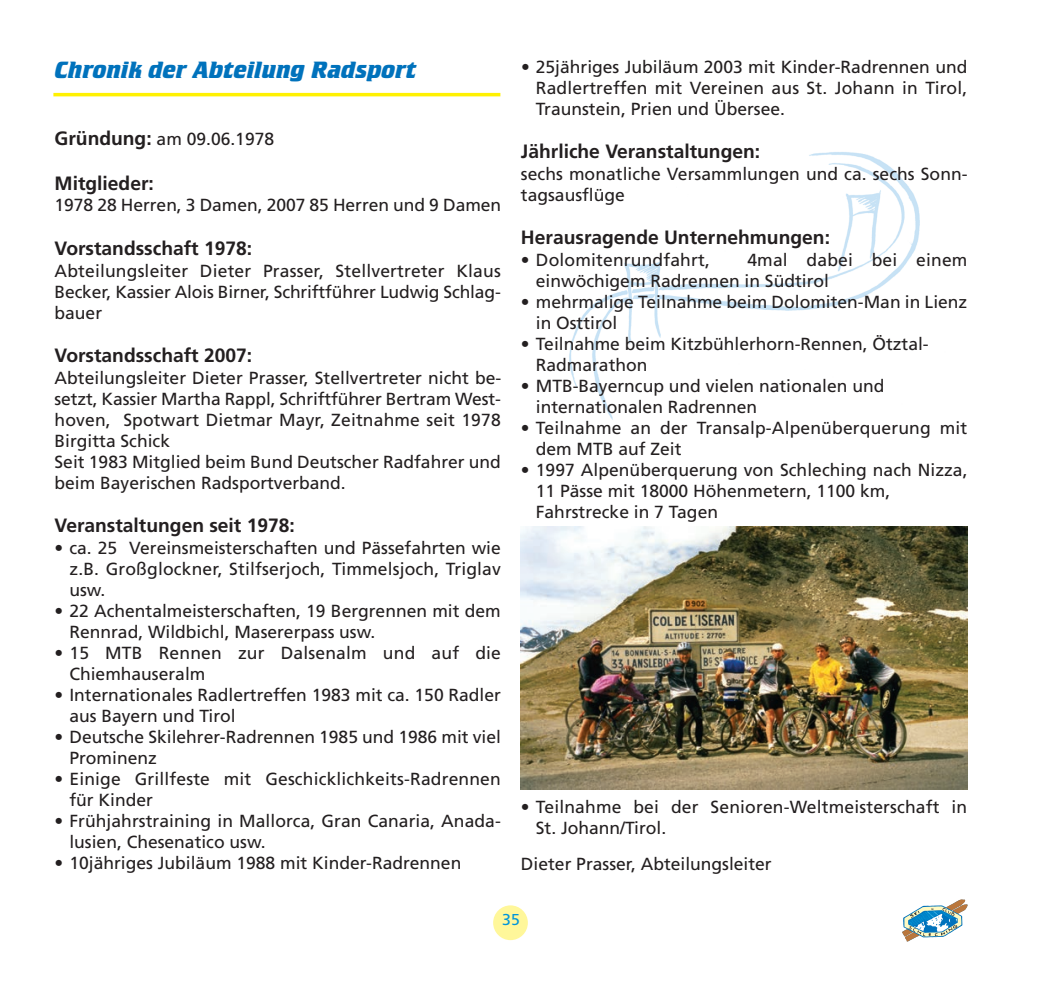
<style>
.page{position:relative;width:1042px;height:993px;background:#fff}
.page>*{position:absolute;margin:0;border:0;box-sizing:border-box;transform-origin:0 0}
.t1{font:24.5px "Crillee Bold Italic Plain";color:#0072bc}
.t2{font:700 19.25px "Frutiger LT";color:#231f20}
.t3{font:17.5px/21px "Frutiger LT";color:#231f20}
.t4{font:15.75px "Frutiger LT";color:#0095d9}
.s1{font-weight:700;font-size:19.25px}
</style>
<div class="page">
<img style="left:569px;top:152px;width:351px;height:268px">
<div style="left:493px;top:905px;width:35px;height:34px;background:#fff79a;border-radius:50%"></div>
<svg style="left:902px;top:899px;width:65px;height:42px"></svg>
<hr style="left:53px;top:93px;width:447px;height:3px;background:#fff101">
<img style="left:521px;top:526px;width:446px;height:263px">
<h1 class="t1" style="left:55px;top:62px;width:363px">Chronik der Abteilung Radsport</h1>
<p class="t3" style="left:55px;top:130px;width:221px"><span class="s1">Gründung:</span> am 09.06.1978</p>
<p class="t2" style="left:55px;top:175px;width:101px">Mitglieder:</p>
<p class="t3" style="left:55px;top:196px;width:448px">1978 28 Herren, 3 Damen, 2007 85 Herren und 9 Damen</p>
<p class="t2" style="left:55px;top:240px;width:199px">Vorstandsschaft 1978:</p>
<p class="t3" style="left:55px;top:261px;width:448px;text-align:justify">Abteilungsleiter Dieter Prasser, Stellvertreter Klaus Becker, Kassier Alois Birner, Schriftführer Ludwig Schlag&shy;bauer</p>
<p class="t2" style="left:55px;top:347px;width:199px">Vorstandsschaft 2007:</p>
<p class="t3" style="left:55px;top:368px;width:448px">Abteilungsleiter Dieter Prasser, Stellvertreter nicht be&shy;setzt, Kassier Martha Rappl, Schriftführer Bertram West&shy;hoven, Spotwart Dietmar Mayr, Zeitnahme seit 1978<br>Birgitta Schick<br>Seit 1983 Mitglied beim Bund Deutscher Radfahrer und beim Bayerischen Radsportverband.</p>
<p class="t2" style="left:55px;top:517px;width:242px">Veranstaltungen seit 1978:</p>
<p class="t3" style="left:69px;top:538px;width:433px;text-align:justify;text-indent:-15px">• ca. 25 Vereinsmeisterschaften und Pässefahrten wie z.B. Großglockner, Stilfserjoch, Timmelsjoch, Triglav usw.</p>
<p class="t3" style="left:69px;top:601px;width:433px;text-indent:-15px">• 22 Achentalmeisterschaften, 19 Bergrennen mit dem<br>Rennrad, Wildbichl, Masererpass usw.</p>
<p class="t3" style="left:69px;top:643px;width:433px;text-indent:-15px">• 15 MTB Rennen zur Dalsenalm und auf die<br>Chiemhauseralm</p>
<p class="t3" style="left:69px;top:685px;width:433px;text-indent:-15px">• Internationales Radlertreffen 1983 mit ca. 150 Radler aus Bayern und Tirol</p>
<p class="t3" style="left:69px;top:727px;width:433px;text-indent:-15px">• Deutsche Skilehrer-Radrennen 1985 und 1986 mit viel<br>Prominenz</p>
<p class="t3" style="left:69px;top:769px;width:433px;text-indent:-15px">• Einige Grillfeste mit Geschicklichkeits-Radrennen für Kinder</p>
<p class="t3" style="left:69px;top:811px;width:433px;text-indent:-15px">• Frühjahrstraining in Mallorca, Gran Canaria, Anada&shy;lusien, Chesenatico usw.</p>
<p class="t3" style="left:55px;top:853px;width:408px">• 10jähriges Jubiläum 1988 mit Kinder-Radrennen</p>
<p class="t3" style="left:536px;top:58px;width:433px;text-align:justify;text-indent:-15px">• 25jähriges Jubiläum 2003 mit Kinder-Radrennen und Radlertreffen mit Vereinen aus St. Johann in Tirol, Traunstein, Prien und Übersee.</p>
<p class="t2" style="left:521px;top:144px;width:241px">Jährliche Veranstaltungen:</p>
<p class="t3" style="left:521px;top:165px;width:448px">sechs monatliche Versammlungen und ca. sechs Sonn&shy;tagsausflüge</p>
<p class="t2" style="left:521px;top:230px;width:310px">Herausragende Unternehmungen:</p>
<p class="t3" style="left:521px;top:251px;width:190px">• Dolomitenrundfahrt,</p>
<p class="t3" style="left:536px;top:251px;width:433px;text-indent:211px">4mal dabei bei einem einwöchigem Radrennen in Südtirol</p>
<p class="t3" style="left:536px;top:293px;width:433px;text-indent:-15px">• mehrmalige Teilnahme beim Dolomiten-Man in Lienz in Osttirol</p>
<p class="t3" style="left:536px;top:335px;width:394px;text-indent:-15px">• Teilnahme beim Kitzbühlerhorn-Rennen, Ötztal-<br>Radmarathon</p>
<p class="t3" style="left:536px;top:377px;width:350px;text-indent:-15px">• MTB-Bayerncup und vielen nationalen und internationalen Radrennen</p>
<p class="t3" style="left:536px;top:419px;width:433px;text-indent:-15px">• Teilnahme an der Transalp-Alpenüberquerung mit dem MTB auf Zeit</p>
<p class="t3" style="left:536px;top:461px;width:433px;text-indent:-15px">• 1997 Alpenüberquerung von Schleching nach Nizza,<br>11 Pässe mit 18000 Höhenmetern, 1100 km,<br>Fahrstrecke in 7 Tagen</p>
<p class="t3" style="left:536px;top:797px;width:433px;text-indent:-15px">• Teilnahme bei der Senioren-Weltmeisterschaft in<br>St. Johann/Tirol.</p>
<p class="t3" style="left:521px;top:854px;width:252px">Dieter Prasser, Abteilungsleiter</p>
<p class="t4" style="left:502px;top:913px;width:19px">35</p>
</div>
